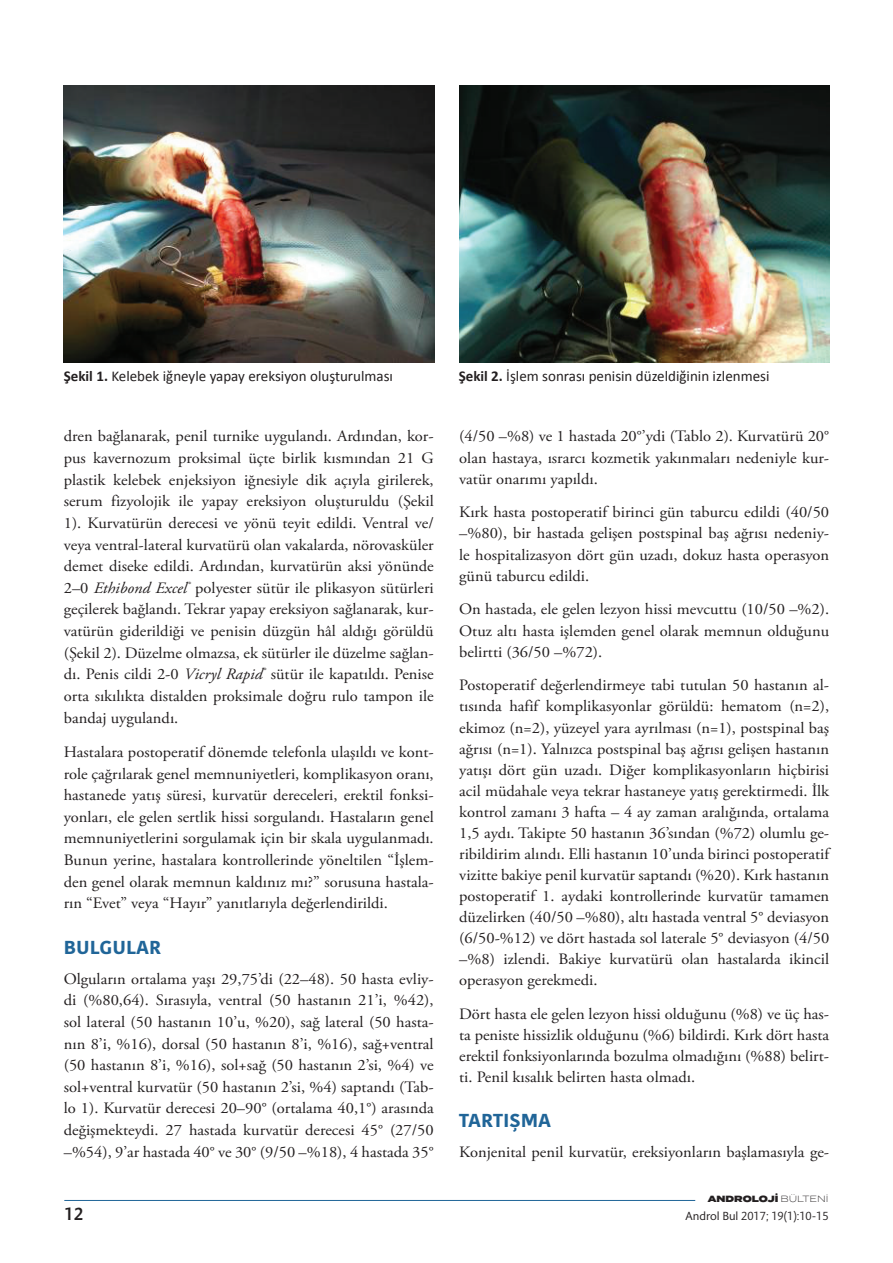
<style>
.page{position:relative;width:893px;height:1263px;background:#fff}
.page>*{position:absolute;margin:0;border:0;box-sizing:border-box;transform-origin:0 0}
.t1{font:700 18.75px "Kohinoor Devanagari";color:#206598;scale:1.04 1}
.t2{font:500 18px "Mundo Sans Std";color:#231f20}
.t3{font:15.9px/21.6px "Adobe Garamond Pro";color:#231f20;text-align:justify;scale:1.04 1}
.t4{font:15px "Calibri";color:#231f20}
.t5{font:12px "Mundo Sans Std";color:#231f20}
.t6{font:900 9px "Termina";color:#231f20}
.s1{font-weight:700}
.s2{font-style:italic}
.s3{font-weight:300}
</style>
<div class="page">
<hr style="left:64px;top:1200px;width:631px;height:1px;background:#206598">
<img style="left:64px;top:85px;width:371px;height:277px">
<img style="left:459px;top:85px;width:370px;height:277px">
<p class="t4" style="left:64px;top:367px;width:331px"><span class="s1">Şekil 1.</span> Kelebek iğneyle yapay ereksiyon oluşturulması</p>
<p class="t4" style="left:459px;top:367px;width:312px"><span class="s1">Şekil 2.</span> İşlem sonrası penisin düzeldiğinin izlenmesi</p>
<p class="t3" style="left:64px;top:426px;width:357px">dren bağlanarak, penil turnike uygulandı. Ardından, kor&shy;pus kavernozum proksimal üçte birlik kısmından 21 G plastik kelebek enjeksiyon iğnesiyle dik açıyla girilerek, serum fizyolojik ile yapay ereksiyon oluşturuldu (Şekil 1). Kurvatürün derecesi ve yönü teyit edildi. Ventral ve/ veya ventral-lateral kurvatürü olan vakalarda, nörovasküler demet diseke edildi. Ardından, kurvatürün aksi yönünde 2–0 <span class="s2">Ethibond Excel</span><sup>®</sup> polyester sütür ile plikasyon sütürleri geçilerek bağlandı. Tekrar yapay ereksiyon sağlanarak, kur&shy;vatürün giderildiği ve penisin düzgün hâl aldığı görüldü (Şekil 2). Düzelme olmazsa, ek sütürler ile düzelme sağlan&shy;dı. Penis cildi 2-0 <span class="s2">Vicryl Rapid</span><sup>®</sup> sütür ile kapatıldı. Penise orta sıkılıkta distalden proksimale doğru rulo tampon ile bandaj uygulandı.</p>
<p class="t3" style="left:64px;top:742px;width:357px">Hastalara postoperatif dönemde telefonla ulaşıldı ve kont&shy;role çağrılarak genel memnuniyetleri, komplikasyon oranı, hastanede yatış süresi, kurvatür dereceleri, erektil fonksi&shy;yonları, ele gelen sertlik hissi sorgulandı. Hastaların genel memnuniyetlerini sorgulamak için bir skala uygulanmadı.<br>Bunun yerine, hastalara kontrollerinde yöneltilen “İşlem&shy;den genel olarak memnun kaldınız mı?” sorusuna hastala&shy;rın “Evet” veya “Hayır” yanıtlarıyla değerlendirildi.</p>
<p class="t1" style="left:64px;top:930px;width:95px">BULGULAR</p>
<p class="t3" style="left:64px;top:968px;width:357px">Olguların ortalama yaşı 29,75’di (22–48). 50 hasta evliy&shy;di (%80,64). Sırasıyla, ventral (50 hastanın 21’i, %42), sol lateral (50 hastanın 10’u, %20), sağ lateral (50 hasta&shy;nın 8’i, %16), dorsal (50 hastanın 8’i, %16), sağ+ventral (50 hastanın 8’i, %16), sol+sağ (50 hastanın 2’si, %4) ve sol+ventral kurvatür (50 hastanın 2’si, %4) saptandı (Tab&shy;lo 1). Kurvatür derecesi 20–90° (ortalama 40,1°) arasında değişmekteydi. 27 hastada kurvatür derecesi 45° (27/50 –%54), 9’ar hastada 40° ve 30° (9/50 –%18), 4 hastada 35°</p>
<p class="t2" style="left:64px;top:1205px;width:21px">12</p>
<p class="t3" style="left:459px;top:426px;width:357px;line-height:21px">(4/50 –%8) ve 1 hastada 20°’ydi (Tablo 2). Kurvatürü 20° olan hastaya, ısrarcı kozmetik yakınmaları nedeniyle kur&shy;vatür onarımı yapıldı.</p>
<p class="t3" style="left:459px;top:502px;width:357px;line-height:21px">Kırk hasta postoperatif birinci gün taburcu edildi (40/50 –%80), bir hastada gelişen postspinal baş ağrısı nedeniy&shy;le hospitalizasyon dört gün uzadı, dokuz hasta operasyon günü taburcu edildi.</p>
<p class="t3" style="left:459px;top:599px;width:357px;line-height:21px">On hastada, ele gelen lezyon hissi mevcuttu (10/50 –%2).<br>Otuz altı hasta işlemden genel olarak memnun olduğunu belirtti (36/50 –%72).</p>
<p class="t3" style="left:459px;top:675px;width:357px;line-height:21px">Postoperatif değerlendirmeye tabi tutulan 50 hastanın al&shy;tısında hafif komplikasyonlar görüldü: hematom (n=2), ekimoz (n=2), yüzeyel yara ayrılması (n=1), postspinal baş ağrısı (n=1). Yalnızca postspinal baş ağrısı gelişen hastanın yatışı dört gün uzadı. Diğer komplikasyonların hiçbirisi acil müdahale veya tekrar hastaneye yatış gerektirmedi. İlk kontrol zamanı 3 hafta – 4 ay zaman aralığında, ortalama 1,5 aydı. Takipte 50 hastanın 36’sından (%72) olumlu ge&shy;ribildirim alındı. Elli hastanın 10’unda birinci postoperatif vizitte bakiye penil kurvatür saptandı (%20). Kırk hastanın postoperatif 1. aydaki kontrollerinde kurvatür tamamen düzelirken (40/50 –%80), altı hastada ventral 5° deviasyon (6/50-%12) ve dört hastada sol laterale 5° deviasyon (4/50 –%8) izlendi. Bakiye kurvatürü olan hastalarda ikincil operasyon gerekmedi.</p>
<p class="t3" style="left:459px;top:1004px;width:357px;line-height:21px">Dört hasta ele gelen lezyon hissi olduğunu (%8) ve üç has&shy;ta peniste hissizlik olduğunu (%6) bildirdi. Kırk dört hasta erektil fonksiyonlarında bozulma olmadığını (%88) belirt&shy;ti. Penil kısalık belirten hasta olmadı.</p>
<p class="t1" style="left:459px;top:1104px;width:90px">TARTIŞMA</p>
<p class="t3" style="left:459px;top:1141px;width:357px">Konjenital penil kurvatür, ereksiyonların başlamasıyla ge-</p>
<p class="t6" style="left:708px;top:1192px;width:122px">ANDROLOJİ <span class="s3">BÜLTENİ</span></p>
<p class="t5" style="left:685px;top:1210px;width:145px">Androl Bul 2017; 19(1):10-15</p>
</div>
